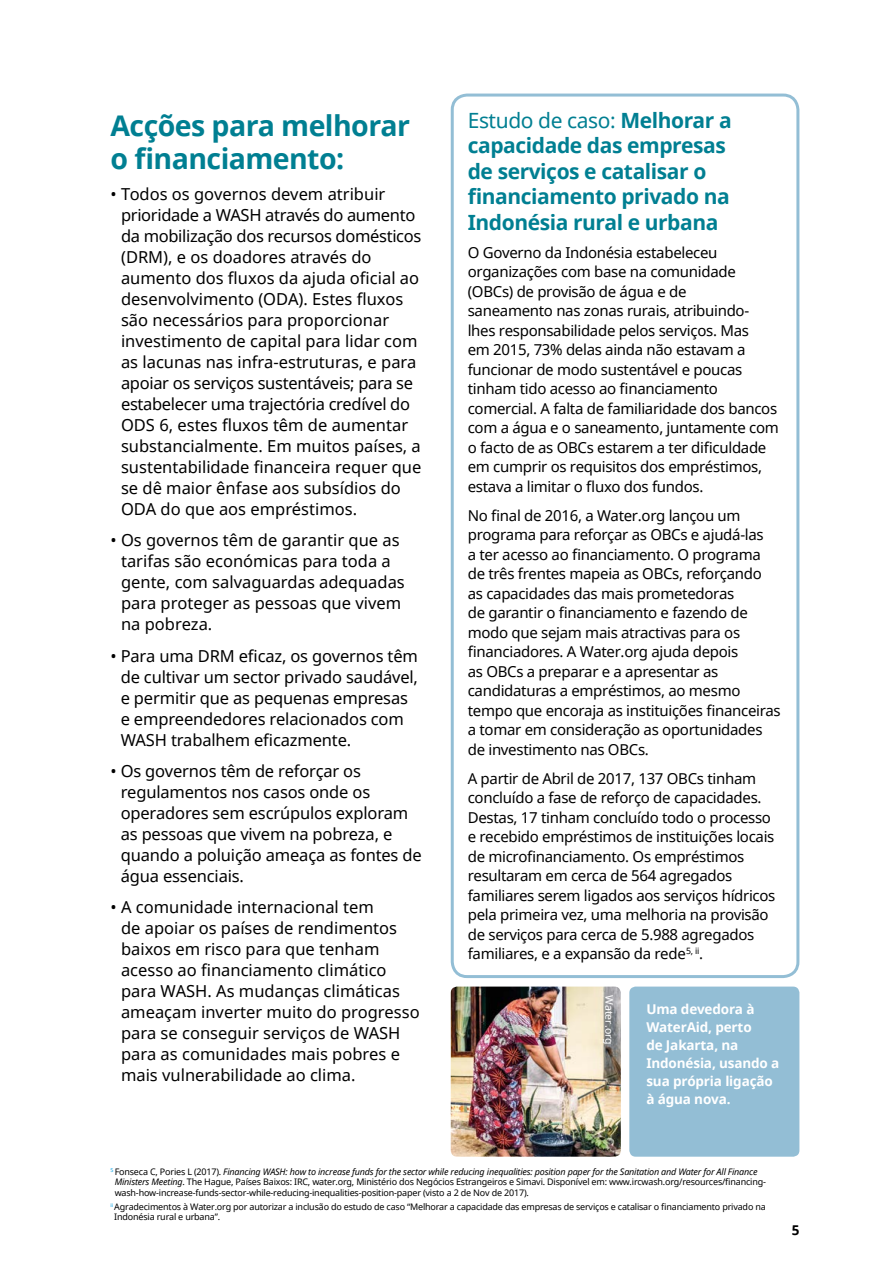
<style>
.page{position:relative;width:893px;height:1263px;background:#fff}
.page>*{position:absolute;margin:0;border:0;box-sizing:border-box;transform-origin:0 0}
._16_19_Noto_head_bla{font:700 28.5px/33px "Noto Sans";letter-spacing:-.02em;color:#007f92}
._16_19_Noto_head_bla-2{font:700 21px/25.5px "Noto Sans";letter-spacing:-.02em;color:#007f92}
.FR_PT_SP_SDG_10_5pt{font:16.5px/21px "Noto Sans";color:#000}
.FR_PT_SP_SDG_9_5pt_c{font:15px/19.5px "Noto Sans";letter-spacing:-.02em;color:#000}
._9pt_Noto_caption_wh{font:700 13.5px/18px "Noto Sans";letter-spacing:-.01em;color:#fff}
.t1{font:700 13.5px "Noto Sans";color:#000}
.t2{font:10.5px "Noto Sans";color:#fff}
._6pt_Noto_footnotes{font:9px/10.5px "Noto Sans";letter-spacing:-.02em;color:#000}
.s1{font-weight:400}
.s2{font-style:italic}
</style>
<div class="page">
<div style="left:451px;top:94px;width:348px;height:884px;border:3px solid #93bed5;border-radius:15px"></div>
<div style="left:629px;top:986px;width:170px;height:171px;background:#93bed5;border-radius:6px"></div>
<img style="left:451px;top:986px;width:170px;height:171px">
<p class="_16_19_Noto_head_bla" style="left:111px;top:108px;width:301px">Acções para melhorar o financiamento:</p>
<p class="FR_PT_SP_SDG_10_5pt" style="left:121px;top:183px;width:302px;text-indent:-10px">• Todos os governos devem atribuir prioridade a WASH através do aumento da mobilização dos recursos domésticos (DRM), e os doadores através do aumento dos fluxos da ajuda oficial ao desenvolvimento (ODA). Estes fluxos são necessários para proporcionar investimento de capital para lidar com as lacunas nas infra-estruturas, e para apoiar os serviços sustentáveis; para se estabelecer uma trajectória credível do ODS 6, estes fluxos têm de aumentar substancialmente. Em muitos países, a sustentabilidade financeira requer que se dê maior ênfase aos subsídios do ODA do que aos empréstimos.</p>
<p class="FR_PT_SP_SDG_10_5pt" style="left:121px;top:529px;width:285px;text-indent:-10px">• Os governos têm de garantir que as tarifas são económicas para toda a gente, com salvaguardas adequadas para proteger as pessoas que vivem na pobreza.</p>
<p class="FR_PT_SP_SDG_10_5pt" style="left:121px;top:645px;width:299px;text-indent:-10px">• Para uma DRM eficaz, os governos têm de cultivar um sector privado saudável, e permitir que as pequenas empresas e empreendedores relacionados com WASH trabalhem eficazmente.</p>
<p class="FR_PT_SP_SDG_10_5pt" style="left:121px;top:760px;width:303px;text-indent:-10px">• Os governos têm de reforçar os regulamentos nos casos onde os operadores sem escrúpulos exploram as pessoas que vivem na pobreza, e quando a poluição ameaça as fontes de água essenciais.</p>
<p class="FR_PT_SP_SDG_10_5pt" style="left:121px;top:896px;width:300px;text-indent:-10px">• A comunidade internacional tem<br>de apoiar os países de rendimentos baixos em risco para que tenham acesso ao financiamento climático para WASH. As mudanças climáticas ameaçam inverter muito do progresso para se conseguir serviços de WASH para as comunidades mais pobres e mais vulnerabilidade ao clima.</p>
<p class="_16_19_Noto_head_bla-2" style="left:468px;top:107px;width:265px"><span class="s1">Estudo de caso:</span> Melhorar a capacidade das empresas de serviços e catalisar o financiamento privado na<br>Indonésia rural e urbana</p>
<p class="FR_PT_SP_SDG_9_5pt_c" style="left:468px;top:242px;width:313px">O Governo da Indonésia estabeleceu organizações com base na comunidade (OBCs) de provisão de água e de<br>saneamento nas zonas rurais, atribuindo&shy;lhes responsabilidade pelos serviços. Mas<br>em 2015, 73% delas ainda não estavam a funcionar de modo sustentável e poucas tinham tido acesso ao financiamento comercial. A falta de familiaridade dos bancos com a água e o saneamento, juntamente com o facto de as OBCs estarem a ter dificuldade em cumprir os requisitos dos empréstimos, estava a limitar o fluxo dos fundos.</p>
<p class="FR_PT_SP_SDG_9_5pt_c" style="left:468px;top:505px;width:315px">No final de 2016, a Water.org lançou um programa para reforçar as OBCs e ajudá-las<br>a ter acesso ao financiamento. O programa de três frentes mapeia as OBCs, reforçando as capacidades das mais prometedoras<br>de garantir o financiamento e fazendo de modo que sejam mais atractivas para os financiadores. A Water.org ajuda depois<br>as OBCs a preparar e a apresentar as candidaturas a empréstimos, ao mesmo tempo que encoraja as instituições financeiras a tomar em consideração as oportunidades de investimento nas OBCs.</p>
<p class="FR_PT_SP_SDG_9_5pt_c" style="left:468px;top:768px;width:309px">A partir de Abril de 2017, 137 OBCs tinham concluído a fase de reforço de capacidades.<br>Destas, 17 tinham concluído todo o processo e recebido empréstimos de instituições locais de microfinanciamento. Os empréstimos resultaram em cerca de 564 agregados familiares serem ligados aos serviços hídricos pela primeira vez, uma melhoria na provisão de serviços para cerca de 5.988 agregados familiares, e a expansão da rede<sup>5,</sup> <sup>ii</sup>.</p>
<p class="t2" style="left:616px;top:995px;width:51px;rotate:90deg">Water.org</p>
<p class="_9pt_Noto_caption_wh" style="left:646px;top:999px;width:134px">Uma devedora à<br>WaterAid, perto<br>de Jakarta, na<br>Indonésia, usando a sua própria ligação à água nova.</p>
<p class="_6pt_Noto_footnotes" style="left:115px;top:1166px;width:653px;text-indent:-4px"><sup>5</sup> Fonseca C, Pories L (2017). <span class="s2">Financing WASH: how to increase funds for the sector while reducing inequalities: position paper for the Sanitation and Water for All Finance<br>Ministers Meeting</span>. The Hague, Países Baixos: IRC, water.org, Ministério dos Negócios Estrangeiros e Simavi. Disponível em: www.ircwash.org/resources/financing&shy;wash-how-increase-funds-sector-while-reducing-inequalities-position-paper (visto a 2 de Nov de 2017).</p>
<p class="_6pt_Noto_footnotes" style="left:114px;top:1201px;width:653px;text-indent:-4px"><sup>ii</sup> Agradecimentos à Water.org por autorizar a inclusão do estudo de caso “Melhorar a capacidade das empresas de serviços e catalisar o financiamento privado na<br>Indonésia rural e urbana”.</p>
<p class="t1" style="left:792px;top:1220px;width:9px">5</p>
</div>
